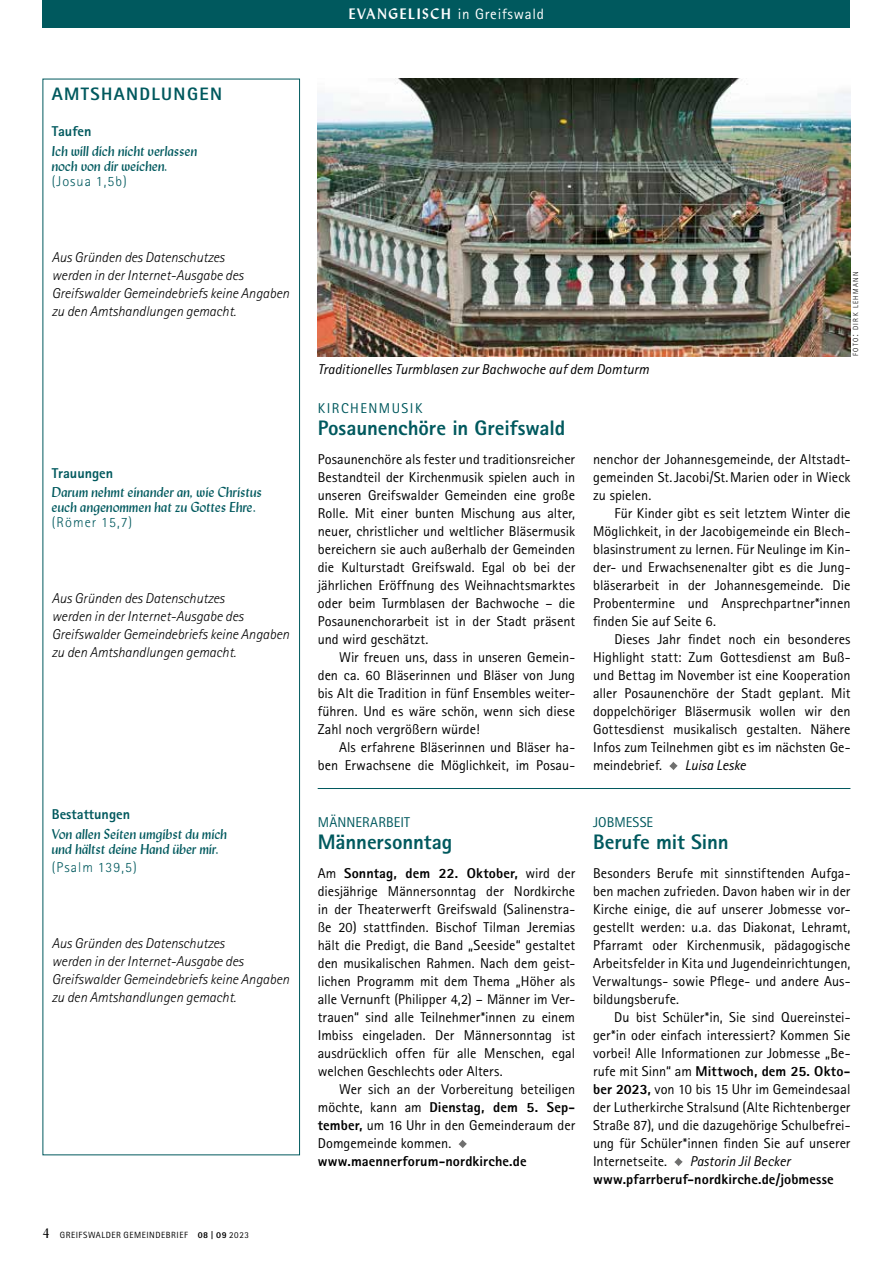
<style>
.page{position:relative;width:893px;height:1263px;background:#fff}
.page>*{position:absolute;margin:0;border:0;box-sizing:border-box;transform-origin:0 0}
.t1{font:800 21px "Rotis Sans Serif Std";letter-spacing:-.005em;color:#00595e}
.t2{font:800 18px "Rotis Sans Serif Std";letter-spacing:.075em;color:#00595e}
.t3{font:15px "Rotis Sans Serif Std";letter-spacing:.05em;color:#fff}
.t4{font:14.25px/18px "Rotis Sans Serif Std";color:#000;text-align:justify}
.t5{font:italic 300 14.25px/18px "Rotis Sans Serif Std";color:#000}
.t6{font:italic 14.25px/15px "Lydian BT";letter-spacing:.01em;color:#00595e}
.t7{font:italic 14.25px "Rotis Sans Serif Std";color:#000}
.t8{font:800 14.25px "Rotis Sans Serif Std";letter-spacing:.005em;color:#000}
.t9{font:300 14.25px "Rotis Sans Serif Std";letter-spacing:.075em;color:#00595e}
.t10{font:800 14.25px "Rotis Sans Serif Std";color:#00595e}
.t11{font:14.25px "Rotis Sans Serif Std";letter-spacing:.015em;color:#00595e}
.t12{font:14.25px "Rotis Sans Serif Std";letter-spacing:.1em;color:#00595e}
.t13{font:9px "Rotis Sans Serif Std";letter-spacing:.06em;color:#000}
.t14{font:300 7.35px "Rotis Sans Serif Std";letter-spacing:.17em;color:#000}
.s1{font-family:"Lydian BT";font-size:13.5px}
.s2{font-weight:800}
.s3{font-family:"Lydian BT";font-weight:700}
.s4{font-size:10.5px}
</style>
<div class="page">
<div style="left:43px;top:0;width:807px;height:28px;background:#00595e"></div>
<svg style="left:669px;top:762px;width:9px;height:8px"></svg>
<svg style="left:458px;top:1140px;width:9px;height:8px"></svg>
<hr style="left:318px;top:788px;width:532px;height:1px;background:#00595e">
<img style="left:318px;top:79px;width:532px;height:277px">
<svg style="left:674px;top:1158px;width:9px;height:8px"></svg>
<p class="t2" style="left:52px;top:83px;width:172px">AMTSHANDLUNGEN</p>
<p class="t10" style="left:52px;top:122px;width:41px">Taufen</p>
<p class="t6" style="left:52px;top:143px;width:147px">Ich will dich nicht verlassen noch von dir weichen.</p>
<p class="t9" style="left:52px;top:173px;width:76px">(Josua 1,5b)</p>
<p class="t5" style="left:52px;top:248px;width:239px">Aus Gründen des Datenschutzes<br>werden in der Internet-Ausgabe des Greifswalder Gemeindebriefs keine Angaben zu den Amtshandlungen gemacht.</p>
<p class="t10" style="left:52px;top:464px;width:63px">Trauungen</p>
<p class="t6" style="left:52px;top:485px;width:212px">Darum nehmt einander an, wie Christus euch angenommen hat zu Gottes Ehre.</p>
<p class="t9" style="left:52px;top:514px;width:82px">(Römer 15,7)</p>
<p class="t5" style="left:52px;top:590px;width:239px">Aus Gründen des Datenschutzes<br>werden in der Internet-Ausgabe des Greifswalder Gemeindebriefs keine Angaben zu den Amtshandlungen gemacht.</p>
<p class="t10" style="left:52px;top:805px;width:80px">Bestattungen</p>
<p class="t6" style="left:52px;top:826px;width:177px">Von allen Seiten umgibst du mich und hältst deine Hand über mir.</p>
<p class="t9" style="left:52px;top:859px;width:87px">(Psalm 139,5)</p>
<p class="t5" style="left:52px;top:934px;width:239px">Aus Gründen des Datenschutzes<br>werden in der Internet-Ausgabe des Greifswalder Gemeindebriefs keine Angaben zu den Amtshandlungen gemacht.</p>
<p class="t13" style="left:43px;top:1230px;width:208px"><span class="s1">4</span> GREIFSWALDER GEMEINDEBRIEF <span class="s2">08 | 09</span> 2023</p>
<p class="t3" style="left:349px;top:5px;width:197px"><span class="s3">EVANGELISCH</span> in Greifswald</p>
<p class="t7" style="left:318px;top:361px;width:333px">Traditionelles Turmblasen zur Bachwoche auf dem Domturm</p>
<p class="t14" style="left:851px;top:356px;width:86px;rotate:-90deg">foto<span class="s4">:</span> dirk lehmann</p>
<p class="t12" style="left:318px;top:399px;width:106px">KIRCHENMUSIK</p>
<h1 class="t1" style="left:318px;top:415px;width:249px">Posaunenchöre in Greifswald</h1>
<p class="t4" style="left:318px;top:450px;width:259px">Posaunenchöre als fester und traditionsreicher Bestandteil der Kirchenmusik spielen auch in unseren Greifswalder Gemeinden eine große Rolle. Mit einer bunten Mischung aus alter, neuer, christlicher und weltlicher Bläsermusik bereichern sie auch außerhalb der Gemeinden die Kulturstadt Greifswald. Egal ob bei der jährlichen Eröffnung des Weihnachtsmarktes oder beim Turmblasen der Bachwoche – die Posaunenchorarbeit ist in der Stadt präsent und wird geschätzt.</p>
<p class="t4" style="left:318px;top:648px;width:259px;text-indent:21px">Wir freuen uns, dass in unseren Gemein&shy;den ca. 60 Bläserinnen und Bläser von Jung bis Alt die Tradition in fünf Ensembles weiter&shy;führen. Und es wäre schön, wenn sich diese Zahl noch vergrößern würde!</p>
<p class="t4" style="left:318px;top:738px;width:259px;text-align:right">Als erfahrene Bläserinnen und Bläser ha&shy;ben Erwachsene die Möglichkeit, im Posau-</p>
<p class="t11" style="left:318px;top:813px;width:94px">MÄNNERARBEIT</p>
<h1 class="t1" style="left:318px;top:829px;width:136px">Männersonntag</h1>
<p class="t4" style="left:318px;top:864px;width:259px">Am <span class="s2">Sonntag, dem 22. Oktober,</span> wird der diesjährige Männersonntag der Nordkirche in der Theaterwerft Greifswald (Salinenstra&shy;ße 20) stattfinden. Bischof Tilman Jeremias hält die Predigt, die Band „Seeside“ gestaltet den musikalischen Rahmen. Nach dem geist&shy;lichen Programm mit dem Thema „Höher als alle Vernunft (Philipper 4,2) – Männer im Ver&shy;trauen“ sind alle Teilnehmer*innen zu einem Imbiss eingeladen. Der Männersonntag ist ausdrücklich offen für alle Menschen, egal welchen Geschlechts oder Alters.</p>
<p class="t4" style="left:318px;top:1080px;width:259px;text-indent:21px">Wer sich an der Vorbereitung beteiligen möchte, kann am <span class="s2">Dienstag, dem 5. Sep&shy;tember,</span> um 16 Uhr in den Gemeinderaum der Domgemeinde kommen.</p>
<p class="t8" style="left:318px;top:1152px;width:210px">www.maennerforum-nordkirche.de</p>
<p class="t4" style="left:593px;top:450px;width:259px">nenchor der Johannesgemeinde, der Altstadt&shy;gemeinden St.Jacobi/St.Marien oder in Wieck zu spielen.</p>
<p class="t4" style="left:593px;top:504px;width:259px;text-indent:21px">Für Kinder gibt es seit letztem Winter die Möglichkeit, in der Jacobigemeinde ein Blech&shy;blasinstrument zu lernen. Für Neulinge im Kin&shy;der- und Erwachsenenalter gibt es die Jung&shy;bläserarbeit in der Johannesgemeinde. Die Probentermine und Ansprechpartner*innen finden Sie auf Seite 6.</p>
<p class="t4" style="left:593px;top:630px;width:259px;text-indent:21px">Dieses Jahr findet noch ein besonderes Highlight statt: Zum Gottesdienst am Buß&shy;und Bettag im November ist eine Kooperation aller Posaunenchöre der Stadt geplant. Mit doppelchöriger Bläsermusik wollen wir den Gottesdienst musikalisch gestalten. Nähere Infos zum Teilnehmen gibt es im nächsten Ge&shy;meindebrief.</p>
<p class="t7" style="left:685px;top:757px;width:63px">Luisa Leske</p>
<p class="t11" style="left:593px;top:813px;width:62px">JOBMESSE</p>
<h1 class="t1" style="left:593px;top:829px;width:137px">Berufe mit Sinn</h1>
<p class="t4" style="left:593px;top:864px;width:259px">Besonders Berufe mit sinnstiftenden Aufga&shy;ben machen zufrieden. Davon haben wir in der Kirche einige, die auf unserer Jobmesse vor&shy;gestellt werden: u.a. das Diakonat, Lehramt, Pfarramt oder Kirchenmusik, pädagogische Arbeitsfelder in Kita und Jugendeinrichtungen, Verwaltungs- sowie Pflege- und andere Aus&shy;bildungsberufe.</p>
<p class="t4" style="left:593px;top:1008px;width:259px;text-indent:21px">Du bist Schüler*in, Sie sind Quereinstei&shy;ger*in oder einfach interessiert? Kommen Sie vorbei! Alle Informationen zur Jobmesse „Be&shy;rufe mit Sinn“ am <span class="s2">Mittwoch, dem 25. Okto&shy;ber 2023,</span> von 10 bis 15 Uhr im Gemeindesaal der Lutherkirche Stralsund (Alte Richtenberger Straße 87), und die dazugehörige Schulbefrei&shy;ung für Schüler*innen finden Sie auf unserer Internetseite.</p>
<p class="t7" style="left:690px;top:1153px;width:102px">Pastorin Jil Becker</p>
<p class="t8" style="left:593px;top:1170px;width:242px">www.pfarrberuf-nordkirche.de/jobmesse</p>
</div>
